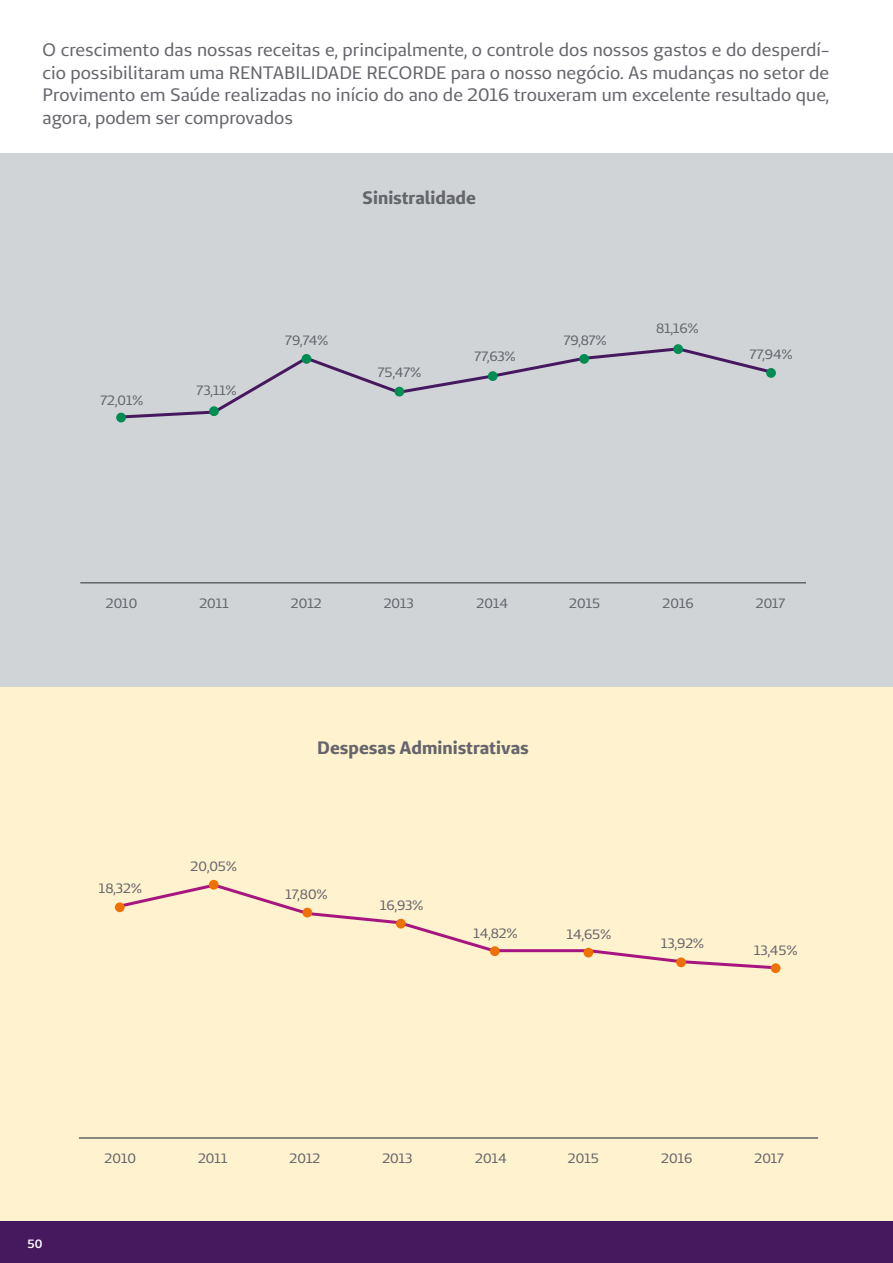
<style>
.page{position:relative;width:893px;height:1263px;background:#fff}
.page>*{position:absolute;margin:0;border:0;box-sizing:border-box;transform-origin:0 0}
.t1{font:18px/22.5px "Unimed Sans";color:#65656c;text-align:justify}
.t2{font:700 18px "Unimed Sans";color:#65656c}
.t3{font:13.5px "Unimed Sans";color:#65656c}
.t4{font:600 12px "Unimed Sans";color:#fff}
</style>
<div class="page">
<div style="left:0;top:1220px;width:893px;height:43px;background:#46195f"></div>
<div style="left:0;top:687px;width:893px;height:533px;background:#fff2ce"></div>
<div style="left:0;top:153px;width:893px;height:533px;background:#d0d4d7"></div>
<svg style="left:118px;top:346px;width:656px;height:74px"></svg>
<div style="left:116px;top:413px;width:10px;height:9px;background:#008d51;border-radius:50%"></div>
<div style="left:209px;top:406px;width:10px;height:10px;background:#008d51;border-radius:50%"></div>
<div style="left:302px;top:354px;width:9px;height:10px;background:#008d51;border-radius:50%"></div>
<div style="left:394px;top:387px;width:10px;height:9px;background:#008d51;border-radius:50%"></div>
<div style="left:488px;top:371px;width:10px;height:10px;background:#008d51;border-radius:50%"></div>
<div style="left:579px;top:354px;width:10px;height:10px;background:#008d51;border-radius:50%"></div>
<div style="left:673px;top:344px;width:10px;height:10px;background:#008d51;border-radius:50%"></div>
<div style="left:766px;top:368px;width:10px;height:10px;background:#008d51;border-radius:50%"></div>
<hr style="left:80px;top:582px;width:726px;height:1px;background:#65656c">
<hr style="left:79px;top:1137px;width:739px;height:2px;background:#65656c">
<svg style="left:115px;top:882px;width:659px;height:89px"></svg>
<div style="left:115px;top:902px;width:10px;height:10px;background:#ee7203;border-radius:50%"></div>
<div style="left:209px;top:880px;width:10px;height:10px;background:#ee7203;border-radius:50%"></div>
<div style="left:302px;top:908px;width:10px;height:9px;background:#ee7203;border-radius:50%"></div>
<div style="left:396px;top:919px;width:10px;height:9px;background:#ee7203;border-radius:50%"></div>
<div style="left:490px;top:946px;width:10px;height:10px;background:#ee7203;border-radius:50%"></div>
<div style="left:583px;top:948px;width:10px;height:9px;background:#ee7203;border-radius:50%"></div>
<div style="left:676px;top:957px;width:10px;height:10px;background:#ee7203;border-radius:50%"></div>
<div style="left:771px;top:963px;width:10px;height:10px;background:#ee7203;border-radius:50%"></div>
<p class="t1" style="left:43px;top:38px;width:788px">O crescimento das nossas receitas e, principalmente, o controle dos nossos gastos e do desperdí&shy;cio possibilitaram uma RENTABILIDADE RECORDE para o nosso negócio. As mudanças no setor de Provimento em Saúde realizadas no início do ano de 2016 trouxeram um excelente resultado que, agora, podem ser comprovados</p>
<p class="t3" style="left:100px;top:391px;width:44px">72,01%</p>
<p class="t2" style="left:362px;top:186px;width:115px">Sinistralidade</p>
<p class="t3" style="left:196px;top:382px;width:42px">73,11%</p>
<p class="t3" style="left:285px;top:332px;width:44px">79,74%</p>
<p class="t3" style="left:378px;top:363px;width:45px">75,47%</p>
<p class="t3" style="left:474px;top:347px;width:43px">77,63%</p>
<p class="t3" style="left:564px;top:331px;width:44px">79,87%</p>
<p class="t3" style="left:656px;top:320px;width:44px">81,16%</p>
<p class="t3" style="left:750px;top:345px;width:44px">77,94%</p>
<p class="t3" style="left:106px;top:595px;width:33px">2010</p>
<p class="t3" style="left:199px;top:595px;width:31px">2011</p>
<p class="t3" style="left:291px;top:595px;width:32px">2012</p>
<p class="t3" style="left:384px;top:595px;width:32px">2013</p>
<p class="t3" style="left:477px;top:595px;width:33px">2014</p>
<p class="t3" style="left:569px;top:595px;width:32px">2015</p>
<p class="t3" style="left:663px;top:595px;width:33px">2016</p>
<p class="t3" style="left:756px;top:595px;width:31px">2017</p>
<p class="t3" style="left:99px;top:880px;width:44px">18,32%</p>
<p class="t3" style="left:191px;top:858px;width:48px">20,05%</p>
<p class="t2" style="left:317px;top:736px;width:213px">Despesas Administrativas</p>
<p class="t3" style="left:285px;top:885px;width:43px">17,80%</p>
<p class="t3" style="left:380px;top:897px;width:45px">16,93%</p>
<p class="t3" style="left:473px;top:924px;width:45px">14,82%</p>
<p class="t3" style="left:567px;top:925px;width:46px">14,65%</p>
<p class="t3" style="left:661px;top:935px;width:44px">13,92%</p>
<p class="t3" style="left:754px;top:941px;width:45px">13,45%</p>
<p class="t4" style="left:28px;top:1235px;width:16px">50</p>
<p class="t3" style="left:105px;top:1150px;width:33px">2010</p>
<p class="t3" style="left:198px;top:1150px;width:31px">2011</p>
<p class="t3" style="left:290px;top:1150px;width:32px">2012</p>
<p class="t3" style="left:382px;top:1150px;width:32px">2013</p>
<p class="t3" style="left:475px;top:1150px;width:33px">2014</p>
<p class="t3" style="left:568px;top:1150px;width:32px">2015</p>
<p class="t3" style="left:661px;top:1150px;width:33px">2016</p>
<p class="t3" style="left:755px;top:1150px;width:31px">2017</p>
</div>
